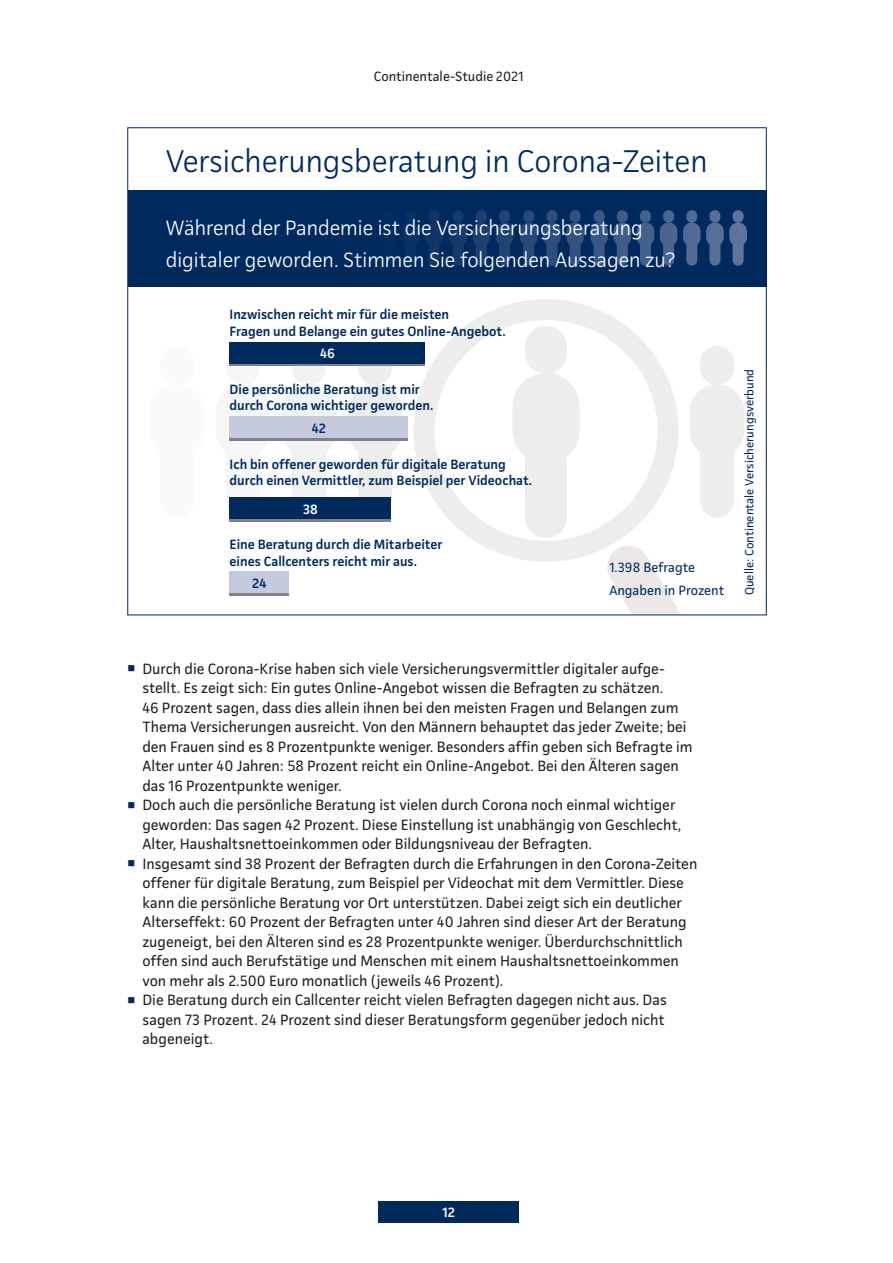
<style>
.page{position:relative;width:893px;height:1263px;background:#fff}
.page>*{position:absolute;margin:0;border:0;box-sizing:border-box;transform-origin:0 0}
.Grafikheadline{font:300 31.5px "Continentale Pro";color:#002a5e}
.Fragestellung{font:300 20.85px/32.1px "Continentale Pro";color:#fff}
.t1{font:15px/19.5px "Continentale Pro";color:#231f20}
.Säulenlegende{font:600 13.5px/16.5px "Continentale Pro";color:#002a5e}
.Befragte_Angaben_in{font:13.5px "Continentale Pro";color:#002a5e}
.t2{font:13.5px "Continentale Pro";color:#231f20}
.Prozent_in_Weiß{font:600 13.5px "Continentale Pro";color:#fff}
.Prozent_in_Weiß-2{font:600 13.5px "Continentale Pro";color:#002a5e}
.Prozent_in_Blau{font:600 13.5px "Continentale Pro";color:#002a5e}
.Prozent_in_Blau-2{font:600 13.5px "Continentale Pro";color:#fff}
.Quelle{font:12px "Continentale Pro";color:#002a5e}
</style>
<div class="page">
<div style="left:358px;top:363px;width:34px;height:5px;background:#ededee"></div>
<svg style="left:348px;top:411px;width:54px;height:6px"></svg>
<div style="left:358px;top:402px;width:34px;height:99px;background:#ededee"></div>
<div style="left:414px;top:299px;width:264px;height:263px;border:21px solid #e1e2e4;border-radius:50%"></div>
<div style="left:525px;top:395px;width:42px;height:122px;background:#ededee"></div>
<div style="left:525px;top:347px;width:42px;height:6px;background:#ededee"></div>
<div style="left:512px;top:406px;width:68px;height:24px;background:#ededee"></div>
<div style="left:700px;top:402px;width:34px;height:99px;background:#ededee"></div>
<div style="left:700px;top:363px;width:34px;height:5px;background:#ededee"></div>
<div style="left:690px;top:411px;width:54px;height:20px;background:#ededee"></div>
<div style="left:292px;top:402px;width:34px;height:99px;background:#f1f2f3"></div>
<div style="left:292px;top:363px;width:34px;height:5px;background:#f1f2f3"></div>
<div style="left:282px;top:411px;width:54px;height:20px;background:linear-gradient(to right,#f1f2f3,#f1f2f3)"></div>
<div style="left:226px;top:402px;width:34px;height:99px;background:#f0f1f2"></div>
<div style="left:226px;top:363px;width:34px;height:5px;background:#f0f1f2"></div>
<div style="left:216px;top:411px;width:54px;height:20px;background:#f0f1f2"></div>
<div style="left:160px;top:402px;width:34px;height:99px;background:#f7f7f8"></div>
<div style="left:160px;top:363px;width:34px;height:5px;background:#f7f7f8"></div>
<div style="left:150px;top:411px;width:54px;height:20px;background:#f7f7f8"></div>
<svg style="left:604px;top:543px;width:76px;height:70px"></svg>
<div style="left:128px;top:190px;width:638px;height:97px;background:#002a5e"></div>
<div style="left:686px;top:228px;width:11px;height:32px;background:#526a94"></div>
<div style="left:683px;top:231px;width:18px;height:6px;background:#526a94"></div>
<div style="left:594px;top:228px;width:11px;height:32px;background:#3a5784"></div>
<div style="left:590px;top:231px;width:18px;height:6px;background:#395684"></div>
<div style="left:709px;top:228px;width:11px;height:32px;background:#586e98"></div>
<div style="left:706px;top:231px;width:18px;height:6px;background:#586e98"></div>
<div style="left:617px;top:228px;width:11px;height:32px;background:#405b88"></div>
<div style="left:613px;top:231px;width:18px;height:6px;background:#405b88"></div>
<div style="left:733px;top:228px;width:11px;height:32px;background:#6377a0"></div>
<div style="left:729px;top:231px;width:18px;height:6px;background:#6377a0"></div>
<div style="left:640px;top:228px;width:11px;height:32px;background:#46608c"></div>
<div style="left:637px;top:231px;width:17px;height:6px;background:#46608c"></div>
<div style="left:663px;top:228px;width:11px;height:32px;background:#4c6590"></div>
<div style="left:660px;top:231px;width:17px;height:6px;background:#4c6590"></div>
<div style="left:523px;top:228px;width:11px;height:32px;background:#274978"></div>
<div style="left:520px;top:231px;width:18px;height:6px;background:#274978"></div>
<div style="left:453px;top:228px;width:11px;height:32px;background:#153a6c"></div>
<div style="left:449px;top:231px;width:18px;height:6px;background:#153a6c"></div>
<div style="left:546px;top:228px;width:11px;height:32px;background:#2e4d7c"></div>
<div style="left:543px;top:231px;width:18px;height:6px;background:#2e4d7c"></div>
<div style="left:476px;top:228px;width:11px;height:32px;background:#1b3f70"></div>
<div style="left:472px;top:231px;width:18px;height:6px;background:#1b3f70"></div>
<div style="left:405px;top:228px;width:11px;height:32px;background:#093164"></div>
<div style="left:402px;top:231px;width:17px;height:6px;background:#093164"></div>
<div style="left:570px;top:228px;width:11px;height:32px;background:#345280"></div>
<div style="left:566px;top:231px;width:18px;height:6px;background:#335280"></div>
<div style="left:499px;top:228px;width:11px;height:32px;background:#214474"></div>
<div style="left:496px;top:231px;width:17px;height:6px;background:#214474"></div>
<div style="left:428px;top:228px;width:11px;height:32px;background:#0f3568"></div>
<div style="left:425px;top:231px;width:18px;height:6px;background:#0f3568"></div>
<div style="left:378px;top:1201px;width:141px;height:21px;background:#002a5e"></div>
<div style="left:230px;top:419px;width:178px;height:21px;background:#808285"></div>
<div style="left:230px;top:417px;width:178px;height:21px;background:#c4c9dd"></div>
<div style="left:230px;top:574px;width:59px;height:22px;background:#808285"></div>
<div style="left:230px;top:572px;width:59px;height:21px;background:#c4c9dd"></div>
<div style="left:230px;top:344px;width:195px;height:22px;background:linear-gradient(to right,#808285,#808285)"></div>
<div style="left:230px;top:342px;width:195px;height:21px;background:#002a5e"></div>
<div style="left:230px;top:500px;width:161px;height:21px;background:#808285"></div>
<div style="left:230px;top:497px;width:161px;height:22px;background:#002a5e"></div>
<p class="t2" style="left:374px;top:69px;width:151px">Continentale-Studie 2021</p>
<p class="Grafikheadline" style="left:166px;top:143px;width:543px">Versicherungsberatung in Corona-Zeiten</p>
<p class="Fragestellung" style="left:166px;top:212px;width:511px">Während der Pandemie ist die Versicherungsberatung digitaler geworden. Stimmen Sie folgenden Aussagen zu?</p>
<p class="Säulenlegende" style="left:230px;top:306px;width:278px">Inzwischen reicht mir für die meisten<br>Fragen und Belange ein gutes Online-Angebot.</p>
<p class="Prozent_in_Blau-2" style="left:320px;top:345px;width:16px">46</p>
<p class="Säulenlegende" style="left:230px;top:381px;width:205px">Die persönliche Beratung ist mir durch Corona wichtiger geworden.</p>
<p class="Prozent_in_Weiß-2" style="left:312px;top:420px;width:16px">42</p>
<p class="Säulenlegende" style="left:230px;top:456px;width:304px">Ich bin offener geworden für digitale Beratung durch einen Vermittler, zum Beispiel per Videochat.</p>
<p class="Prozent_in_Weiß" style="left:303px;top:501px;width:16px">38</p>
<p class="Säulenlegende" style="left:230px;top:536px;width:214px">Eine Beratung durch die Mitarbeiter eines Callcenters reicht mir aus.</p>
<p class="Prozent_in_Blau" style="left:252px;top:575px;width:16px">24</p>
<p class="Befragte_Angaben_in" style="left:609px;top:559px;width:87px">1.398 Befragte</p>
<p class="Befragte_Angaben_in" style="left:609px;top:583px;width:116px">Angaben in Prozent</p>
<p class="Quelle" style="left:742px;top:595px;width:228px;rotate:-90deg">Quelle: Continentale Versicherungsverbund</p>
<p class="t1" style="left:142px;top:659px;width:552px">Durch die Corona-Krise haben sich viele Versicherungsvermittler digitaler aufge&shy;stellt. Es zeigt sich: Ein gutes Online-Angebot wissen die Befragten zu schätzen.<br>46 Prozent sagen, dass dies allein ihnen bei den meisten Fragen und Belangen zum Thema Versicherungen ausreicht. Von den Männern behauptet das jeder Zweite; bei den Frauen sind es 8 Prozentpunkte weniger. Besonders affin geben sich Befragte im Alter unter 40 Jahren: 58 Prozent reicht ein Online-Angebot. Bei den Älteren sagen das 16 Prozentpunkte weniger.</p>
<p class="t1" style="left:142px;top:795px;width:540px">Doch auch die persönliche Beratung ist vielen durch Corona noch einmal wichtiger geworden: Das sagen 42 Prozent. Diese Einstellung ist unabhängig von Geschlecht,<br>Alter, Haushaltsnettoeinkommen oder Bildungsniveau der Befragten.</p>
<p class="t1" style="left:142px;top:854px;width:556px">Insgesamt sind 38 Prozent der Befragten durch die Erfahrungen in den Corona-Zeiten offener für digitale Beratung, zum Beispiel per Videochat mit dem Vermittler. Diese kann die persönliche Beratung vor Ort unterstützen. Dabei zeigt sich ein deutlicher Alterseffekt: 60 Prozent der Befragten unter 40 Jahren sind dieser Art der Beratung zugeneigt, bei den Älteren sind es 28 Prozentpunkte weniger. Überdurchschnittlich offen sind auch Berufstätige und Menschen mit einem Haushaltsnettoeinkommen von mehr als 2.500 Euro monatlich (jeweils 46 Prozent).</p>
<p class="t1" style="left:142px;top:990px;width:526px">Die Beratung durch ein Callcenter reicht vielen Befragten dagegen nicht aus. Das sagen 73 Prozent. 24 Prozent sind dieser Beratungsform gegenüber jedoch nicht abgeneigt.</p>
<p class="Prozent_in_Weiß" style="left:442px;top:1204px;width:14px">12</p>
</div>
